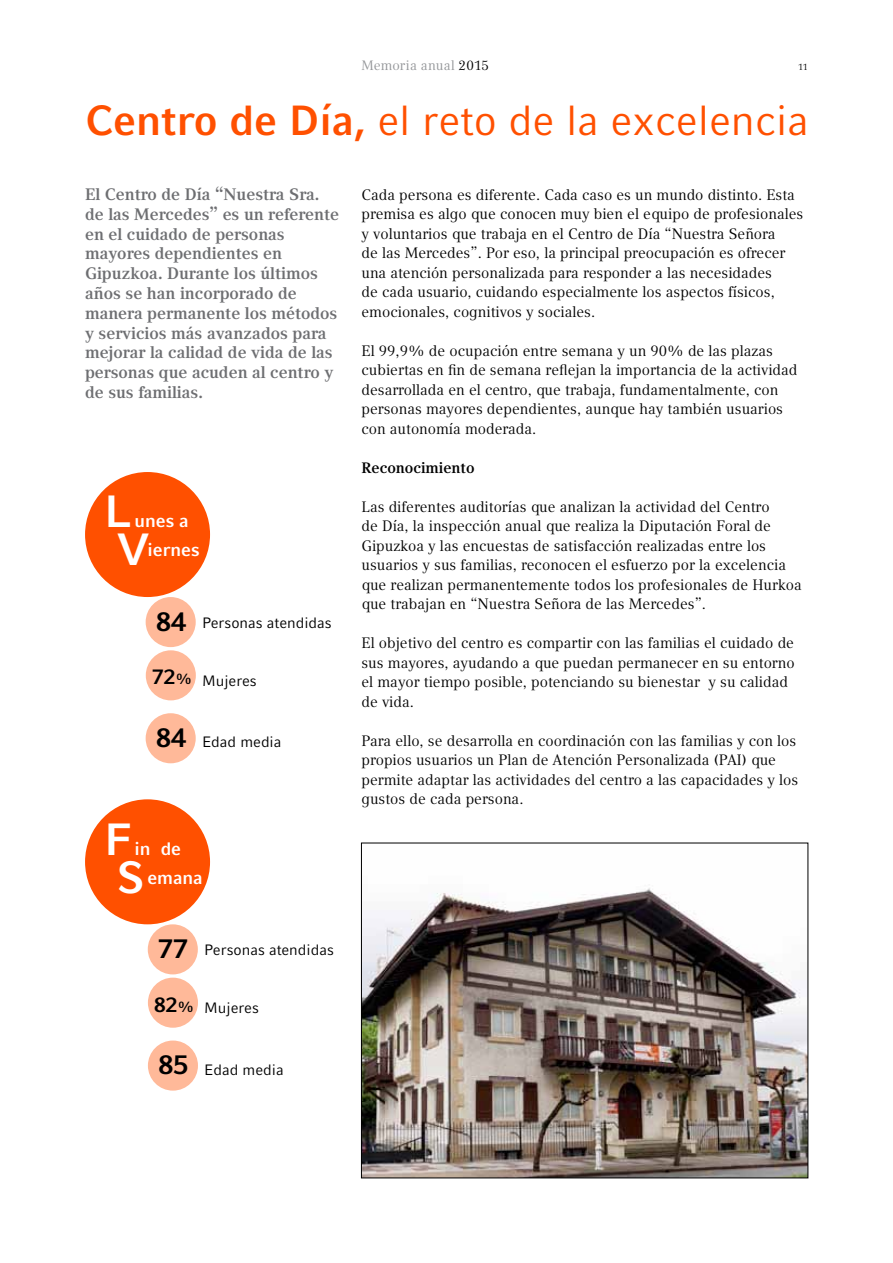
<style>
.page{position:relative;width:893px;height:1263px;background:#fff}
.page>*{position:absolute;margin:0;border:0;box-sizing:border-box;transform-origin:0 0}
.t1{font:700 45px/38.1px "Compatil Fact LT";color:#fff}
.t2{font:42px "Compatil Fact LT";color:#ff5000}
.t3{font:700 27px "Compatil Fact LT";color:#000}
.t4{font:700 21px "Compatil Fact LT";color:#000}
.t5{font:700 18px/29px "Compatil Fact LT";color:#fff}
.t6{font:700 16.5px/19.8px "Compatil Text LT";color:#6d6e71}
.t7{font:15px/19.5px "Compatil Text LT";color:#000}
.t8{font:15px "Compatil Fact LT";color:#000}
.t9{font:700 15px "Compatil Text LT";color:#000}
.t10{font:13.5px "Compatil Text LT";letter-spacing:.015em;color:#939598}
.t11{font:9px "Compatil Text LT";color:#000}
.s1{color:#000}
.s2{font-weight:700}
.s3{font-size:15px}
</style>
<div class="page">
<div style="left:85px;top:472px;width:125px;height:125px;background:#ff5000;border-radius:50%"></div>
<div style="left:146px;top:597px;width:50px;height:50px;background:#ffb999;border-radius:50%"></div>
<div style="left:146px;top:650px;width:50px;height:50px;background:#ffb999;border-radius:50%"></div>
<div style="left:146px;top:713px;width:50px;height:50px;background:#ffb999;border-radius:50%"></div>
<div style="left:85px;top:799px;width:125px;height:125px;background:#ff5000;border-radius:50%"></div>
<div style="left:148px;top:924px;width:50px;height:50px;background:#ffb999;border-radius:50%"></div>
<div style="left:148px;top:978px;width:50px;height:50px;background:#ffb999;border-radius:50%"></div>
<div style="left:148px;top:1040px;width:50px;height:50px;background:#ffb999;border-radius:50%"></div>
<img style="left:363px;top:888px;width:443px;height:288px">
<div style="left:361px;top:843px;width:447px;height:335px;border:1px solid #000"></div>
<p class="t10" style="left:361px;top:57px;width:129px">Memoria anual <span class="s1">2015</span></p>
<p class="t11" style="left:798px;top:61px;width:11px">11</p>
<h2 class="t2" style="left:85px;top:96px;width:726px"><span class="s2">Centro de Día,</span> el reto de la excelencia</h2>
<p class="t6" style="left:85px;top:184px;width:256px">El Centro de Día “Nuestra Sra. de las Mercedes” es un referente en el cuidado de personas mayores dependientes en<br>Gipuzkoa. Durante los últimos años se han incorporado de manera permanente los métodos y servicios más avanzados para mejorar la calidad de vida de las personas que acuden al centro y de sus familias.</p>
<h1 class="t1" style="left:104px;top:492px;width:47px">L<br>V</h1>
<p class="t5" style="left:148px;top:506px;width:54px;text-indent:-13px">unes a iernes</p>
<h3 class="t3" style="left:156px;top:606px;width:32px">84</h3>
<h3 class="t4" style="left:152px;top:665px;width:42px">72<span class="s3">%</span></h3>
<p class="t8" style="left:202px;top:614px;width:131px">Personas atendidas</p>
<p class="t8" style="left:202px;top:672px;width:56px">Mujeres</p>
<h3 class="t3" style="left:156px;top:722px;width:32px">84</h3>
<p class="t8" style="left:202px;top:733px;width:81px">Edad media</p>
<h1 class="t1" style="left:104px;top:820px;width:42px">F<br>S</h1>
<p class="t5" style="left:148px;top:834px;width:57px;text-indent:-13px">in de emana</p>
<h3 class="t3" style="left:158px;top:933px;width:32px">77</h3>
<h3 class="t4" style="left:154px;top:992px;width:42px">82<span class="s3">%</span></h3>
<p class="t8" style="left:204px;top:941px;width:131px">Personas atendidas</p>
<p class="t8" style="left:204px;top:999px;width:56px">Mujeres</p>
<h3 class="t3" style="left:158px;top:1049px;width:32px">85</h3>
<p class="t8" style="left:204px;top:1061px;width:81px">Edad media</p>
<p class="t7" style="left:361px;top:185px;width:443px">Cada persona es diferente. Cada caso es un mundo distinto. Esta premisa es algo que conocen muy bien el equipo de profesionales y voluntarios que trabaja en el Centro de Día “Nuestra Señora<br>de las Mercedes”. Por eso, la principal preocupación es ofrecer una atención personalizada para responder a las necesidades<br>de cada usuario, cuidando especialmente los aspectos físicos, emocionales, cognitivos y sociales.</p>
<p class="t7" style="left:361px;top:341px;width:438px">El 99,9% de ocupación entre semana y un 90% de las plazas cubiertas en fin de semana reflejan la importancia de la actividad desarrollada en el centro, que trabaja, fundamentalmente, con personas mayores dependientes, aunque hay también usuarios con autonomía moderada.</p>
<p class="t9" style="left:361px;top:459px;width:115px">Reconocimiento</p>
<p class="t7" style="left:361px;top:497px;width:442px">Las diferentes auditorías que analizan la actividad del Centro<br>de Día, la inspección anual que realiza la Diputación Foral de Gipuzkoa y las encuestas de satisfacción realizadas entre los usuarios y sus familias, reconocen el esfuerzo por la excelencia que realizan permanentemente todos los profesionales de Hurkoa que trabajan en “Nuestra Señora de las Mercedes”.</p>
<p class="t7" style="left:361px;top:633px;width:435px">El objetivo del centro es compartir con las familias el cuidado de sus mayores, ayudando a que puedan permanecer en su entorno el mayor tiempo posible, potenciando su bienestar y su calidad de vida.</p>
<p class="t7" style="left:361px;top:731px;width:438px">Para ello, se desarrolla en coordinación con las familias y con los propios usuarios un Plan de Atención Personalizada (PAI) que permite adaptar las actividades del centro a las capacidades y los gustos de cada persona.</p>
</div>
